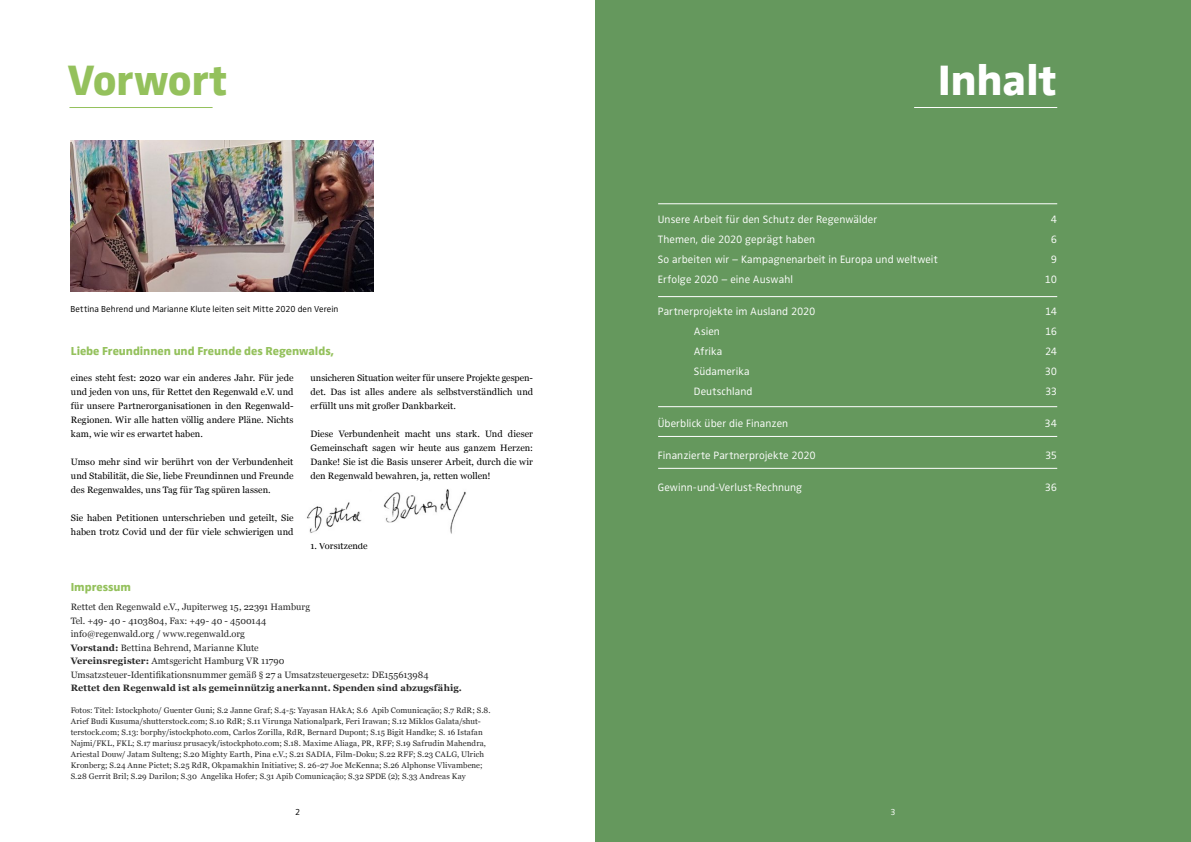
<style>
.page{position:relative;width:1191px;height:842px;background:#fff}
.page>*{position:absolute;margin:0;border:0;box-sizing:border-box;transform-origin:0 0}
.t1{font:800 44px "Zwo Pro";letter-spacing:-.015em;color:#94c15c}
.t2{font:800 44px "Zwo Pro";letter-spacing:-.005em;color:#fff}
.t3{font:800 12px "Zwo Pro";letter-spacing:-.005em;color:#94c15c}
.t4{font:300 11px "Zwo";letter-spacing:.005em;color:#fff}
.t5{font:9.2px/14px "Georgia";letter-spacing:.005em;color:#000;text-align:justify}
.t6{font:9.2px/13.5px "Georgia";color:#292929}
.t7{font:700 9.2px "Georgia";letter-spacing:.005em;color:#292929}
.t8{font:300 9px "Zwo";letter-spacing:.005em;color:#000}
.t9{font:300 9px "Zwo";color:#fff}
.t10{font:8px/11px "Georgia";letter-spacing:.015em;color:#292929}
.s1{font-weight:700}
</style>
<div class="page">
<div style="left:595px;top:0;width:596px;height:842px;background:#65985d"></div>
<hr style="left:658px;top:204px;width:399px;height:1px;background:#fff">
<hr style="left:658px;top:296px;width:399px;height:1px;background:#fff">
<hr style="left:658px;top:406px;width:399px;height:1px;background:#fff">
<hr style="left:658px;top:436px;width:399px;height:1px;background:#fff">
<hr style="left:658px;top:468px;width:399px;height:1px;background:#fff">
<img style="left:71px;top:141px;width:302px;height:150px">
<hr style="left:69px;top:107px;width:144px;height:1px;background:#94c15c">
<hr style="left:914px;top:107px;width:143px;height:1px;background:#fff">
<img style="left:306px;top:489px;width:160px;height:45px">
<h1 class="t1" style="left:67px;top:46px;width:162px">Vorwort</h1>
<h1 class="t2" style="left:937px;top:46px;width:121px">Inhalt</h1>
<p class="t8" style="left:71px;top:304px;width:269px">Bettina Behrend und Marianne Klute leiten seit Mitte 2020 den Verein</p>
<h2 class="t3" style="left:71px;top:342px;width:265px">Liebe Freundinnen und Freunde des Regenwalds,</h2>
<p class="t5" style="left:71px;top:370px;width:224px">eines steht fest: 2020 war ein anderes Jahr. Für jede und jeden von uns, für Rettet den Regenwald e.V. und für unsere Partnerorganisationen in den Regenwald-Regionen. Wir alle hatten völlig andere Pläne. Nichts kam, wie wir es erwartet haben.</p>
<p class="t5" style="left:71px;top:454px;width:224px">Umso mehr sind wir berührt von der Verbundenheit und Stabilität, die Sie, liebe Freundinnen und Freunde des Regenwaldes, uns Tag für Tag spüren lassen.</p>
<p class="t5" style="left:71px;top:510px;width:224px">Sie haben Petitionen unterschrieben und geteilt, Sie haben trotz Covid und der für viele schwierigen und</p>
<h2 class="t3" style="left:71px;top:577px;width:62px">Impressum</h2>
<p class="t5" style="left:310px;top:370px;width:224px">unsicheren Situation weiter für unsere Projekte gespen&shy;det. Das ist alles andere als selbstverständlich und erfüllt uns mit großer Dankbarkeit.</p>
<p class="t5" style="left:310px;top:426px;width:224px">Diese Verbundenheit macht uns stark. Und dieser Gemeinschaft sagen wir heute aus ganzem Herzen:<br>Danke! Sie ist die Basis unserer Arbeit, durch die wir den Regenwald bewahren, ja, retten wollen!</p>
<p class="t5" style="left:310px;top:538px;width:59px">1. Vorsitzende</p>
<p class="t6" style="left:71px;top:600px;width:359px">Rettet den Regenwald e.V., Jupiterweg 15, 22391 Hamburg<br>Tel. +49- 40 - 4103804, Fax: +49- 40 - 4500144<br>info@regenwald.org / www.regenwald.org<br><span class="s1">Vorstand:</span> Bettina Behrend, Marianne Klute<br><span class="s1">Vereinsregister:</span> Amtsgericht Hamburg VR 11790<br>Umsatzsteuer-Identifikationsnummer gemäß § 27 a Umsatzsteuergesetz: DE155613984</p>
<p class="t7" style="left:71px;top:681px;width:393px">Rettet den Regenwald ist als gemeinnützig anerkannt. Spenden sind abzugsfähig.</p>
<p class="t10" style="left:71px;top:705px;width:421px">Fotos: Titel: Istockphoto/ Guenter Guni; S.2 Janne Graf; S.4-5: Yayasan HAkA; S.6 Apib Comunicação; S.7 RdR; S.8.<br>Arief Budi Kusuma/shutterstock.com; S.10 RdR; S.11 Virunga Nationalpark, Feri Irawan; S.12 Miklos Galata/shut&shy;terstock.com; S.13: borphy/istockphoto.com, Carlos Zorilla, RdR, Bernard Dupont; S.15 Bigit Handke; S. 16 Istafan Najmi/FKL, FKL; S.17 mariusz prusacyk/istockphoto.com; S.18. Maxime Aliaga, PR, RFF; S.19 Safrudin Mahendra, Ariestal Douw/ Jatam Sulteng; S.20 Mighty Earth, Pina e.V.; S.21 SADIA, Film-Doku; S.22 RFF; S.23 CALG, Ulrich Kronberg; S.24 Anne Pictet; S.25 RdR, Okpamakhin Initiative; S. 26-27 Joe McKenna; S.26 Alphonse Vlivambene; S.28 Gerrit Bril; S.29 Darilon; S.30 Angelika Hofer; S.31 Apib Comunicação; S.32 SPDE (2); S.33 Andreas Kay</p>
<p class="t4" style="left:658px;top:213px;width:221px">Unsere Arbeit für den Schutz der Regenwälder</p>
<p class="t4" style="left:1051px;top:213px;width:8px">4</p>
<p class="t4" style="left:658px;top:233px;width:159px">Themen, die 2020 geprägt haben</p>
<p class="t4" style="left:1051px;top:233px;width:8px">6</p>
<p class="t4" style="left:658px;top:253px;width:281px">So arbeiten wir – Kampagnenarbeit in Europa und weltweit</p>
<p class="t4" style="left:1051px;top:253px;width:8px">9</p>
<p class="t4" style="left:658px;top:273px;width:137px">Erfolge 2020 – eine Auswahl</p>
<p class="t4" style="left:1045px;top:273px;width:14px">10</p>
<p class="t4" style="left:658px;top:305px;width:159px">Partnerprojekte im Ausland 2020</p>
<p class="t4" style="left:1045px;top:305px;width:14px">14</p>
<p class="t4" style="left:694px;top:325px;width:27px">Asien</p>
<p class="t4" style="left:1045px;top:325px;width:14px">16</p>
<p class="t4" style="left:694px;top:345px;width:30px">Afrika</p>
<p class="t4" style="left:1045px;top:345px;width:14px">24</p>
<p class="t4" style="left:694px;top:365px;width:57px">Südamerika</p>
<p class="t4" style="left:1044px;top:365px;width:14px">30</p>
<p class="t4" style="left:694px;top:385px;width:60px">Deutschland</p>
<p class="t4" style="left:1045px;top:385px;width:14px">33</p>
<p class="t4" style="left:658px;top:417px;width:132px">Überblick über die Finanzen</p>
<p class="t4" style="left:1044px;top:417px;width:14px">34</p>
<p class="t4" style="left:658px;top:449px;width:159px">Finanzierte Partnerprojekte 2020</p>
<p class="t4" style="left:1045px;top:449px;width:14px">35</p>
<p class="t4" style="left:658px;top:481px;width:146px">Gewinn-und-Verlust-Rechnung</p>
<p class="t4" style="left:1044px;top:481px;width:14px">36</p>
<p class="t8" style="left:295px;top:807px;width:7px">2</p>
<p class="t9" style="left:890px;top:807px;width:7px">3</p>
</div>
